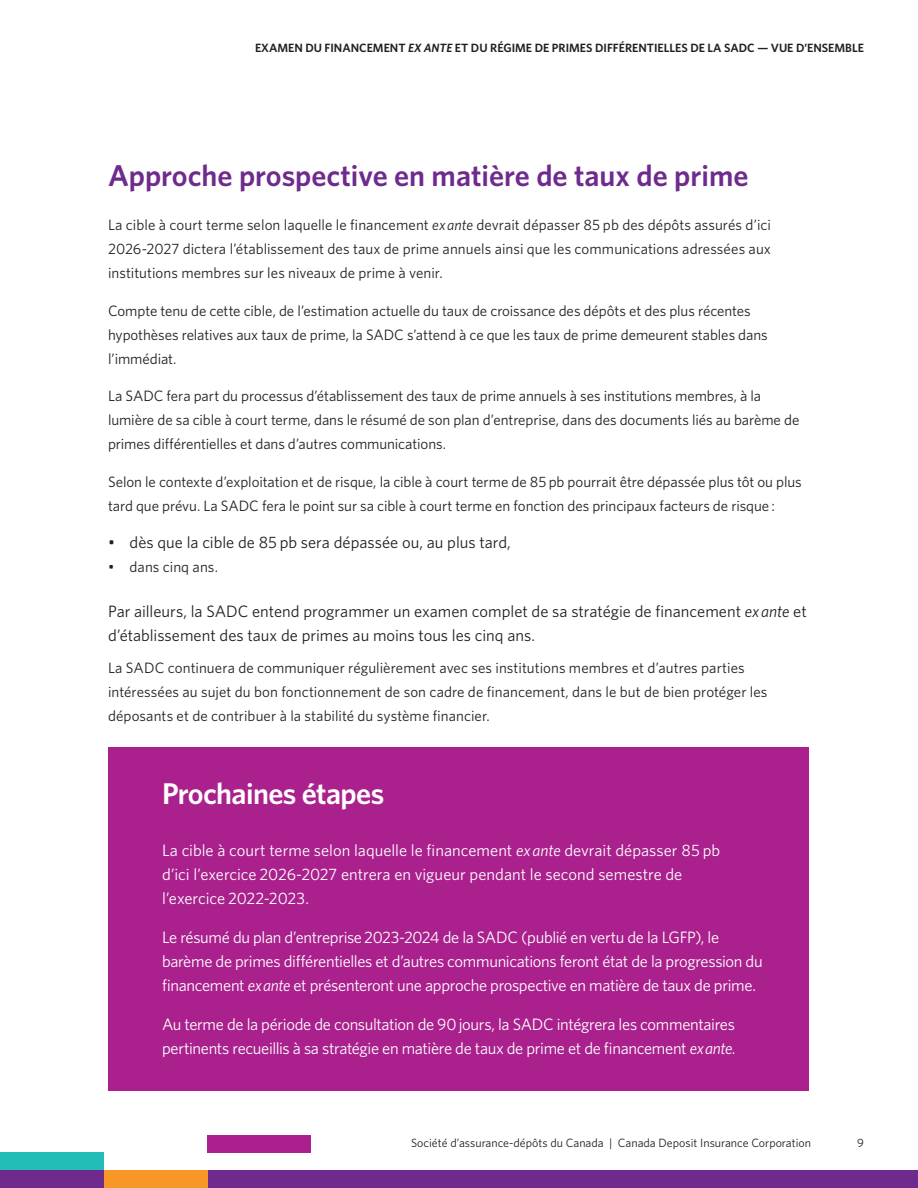
<style>
.page{position:relative;width:918px;height:1188px;background:#fff}
.page>*{position:absolute;margin:0;border:0;box-sizing:border-box;transform-origin:0 0}
.t1{font:600 30px "Whitney";color:#6e2a8d}
.t2{font:600 30px "Whitney";letter-spacing:-.02em;color:#fff}
.paragraph{font:16.5px/24px "Whitney";letter-spacing:-.015em;color:#fff}
.paragraph-2{font:16.5px/24px "Whitney";color:#231f20}
.t3{font:15px/24px "Whitney";letter-spacing:-.005em;color:#231f20}
.t4{font:600 12px "Whitney";color:#231f20}
.t5{font:12px "Whitney";color:#231f20}
.s1{font-style:italic}
</style>
<div class="page">
<div style="left:0;top:1153px;width:104px;height:17px;background:#22bcb9"></div>
<div style="left:0;top:1170px;width:918px;height:18px;background:#6e2a8d"></div>
<div style="left:104px;top:1170px;width:103px;height:17px;background:#f89728"></div>
<div style="left:207px;top:1136px;width:104px;height:17px;background:#aa218e"></div>
<div style="left:109px;top:747px;width:700px;height:344px;background:#aa218e"></div>
<p class="t4" style="left:255px;top:40px;width:610px">EXAMEN DU FINANCEMENT <span class="s1">EX ANTE</span> ET DU RÉGIME DE PRIMES DIFFÉRENTIELLES DE LA SADC — VUE D’ENSEMBLE</p>
<h1 class="t1" style="left:108px;top:156px;width:642px">Approche prospective en matière de taux de prime</h1>
<p class="t3" style="left:108px;top:213px;width:665px;text-align:justify">La cible à court terme selon laquelle le financement <span class="s1">ex ante</span> devrait dépasser 85 pb des dépôts assurés d’ici 2026-2027 dictera l’établissement des taux de prime annuels ainsi que les communications adressées aux institutions membres sur les niveaux de prime à venir.</p>
<p class="t3" style="left:108px;top:298px;width:661px">Compte tenu de cette cible, de l’estimation actuelle du taux de croissance des dépôts et des plus récentes hypothèses relatives aux taux de prime, la SADC s’attend à ce que les taux de prime demeurent stables dans l’immédiat.</p>
<p class="t3" style="left:108px;top:384px;width:693px">La SADC fera part du processus d’établissement des taux de prime annuels à ses institutions membres, à la lumière de sa cible à court terme, dans le résumé de son plan d’entreprise, dans des documents liés au barème de primes différentielles et dans d’autres communications.</p>
<p class="t3" style="left:108px;top:469px;width:695px">Selon le contexte d’exploitation et de risque, la cible à court terme de 85 pb pourrait être dépassée plus tôt ou plus tard que prévu. La SADC fera le point sur sa cible à court terme en fonction des principaux facteurs de risque :</p>
<p class="paragraph-2" style="left:108px;top:530px;width:404px">• dès que la cible de 85 pb sera dépassée ou, au plus tard,</p>
<p class="t3" style="left:108px;top:555px;width:112px">• dans cinq ans.</p>
<p class="paragraph-2" style="left:108px;top:599px;width:700px">Par ailleurs, la SADC entend programmer un examen complet de sa stratégie de financement <span class="s1">ex ante</span> et d’établissement des taux de primes au moins tous les cinq ans.</p>
<p class="t3" style="left:108px;top:655px;width:661px">La SADC continuera de communiquer régulièrement avec ses institutions membres et d’autres parties intéressées au sujet du bon fonctionnement de son cadre de financement, dans le but de bien protéger les déposants et de contribuer à la stabilité du système financier.</p>
<h1 class="t2" style="left:162px;top:774px;width:224px">Prochaines étapes</h1>
<p class="paragraph" style="left:162px;top:838px;width:560px">La cible à court terme selon laquelle le financement <span class="s1">ex ante</span> devrait dépasser 85 pb d’ici l’exercice 2026-2027 entrera en vigueur pendant le second semestre de l’exercice 2022-2023.</p>
<p class="paragraph" style="left:162px;top:925px;width:602px">Le résumé du plan d’entreprise 2023-2024 de la SADC (publié en vertu de la LGFP), le barème de primes différentielles et d’autres communications feront état de la progression du financement <span class="s1">ex ante</span> et présenteront une approche prospective en matière de taux de prime.</p>
<p class="paragraph" style="left:162px;top:1012px;width:575px">Au terme de la période de consultation de 90 jours, la SADC intégrera les commentaires pertinents recueillis à sa stratégie en matière de taux de prime et de financement <span class="s1">ex ante</span>.</p>
<p class="t5" style="left:411px;top:1135px;width:401px">Société d’assurance-dépôts du Canada | Canada Deposit Insurance Corporation</p>
<p class="t5" style="left:857px;top:1135px;width:8px">9</p>
</div>
